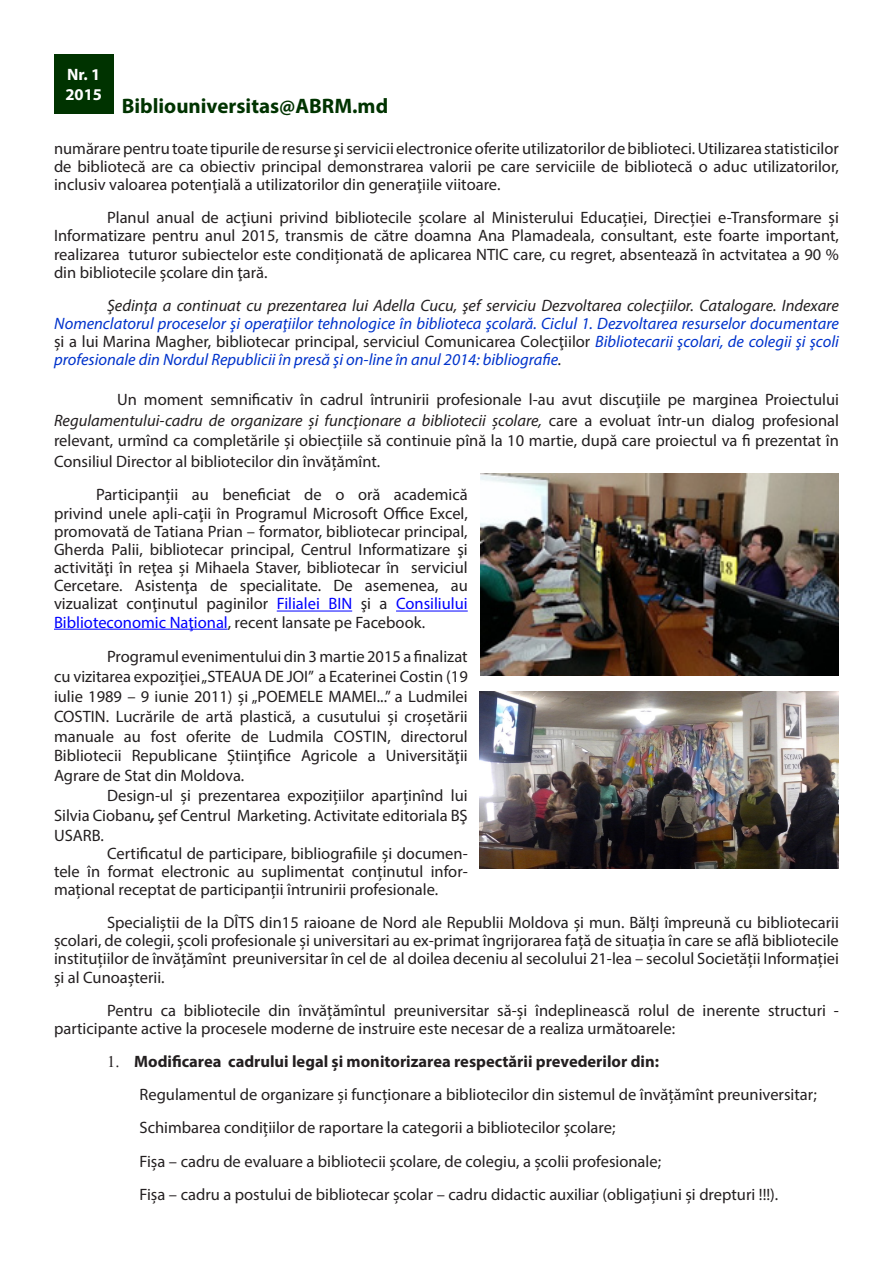
<style>
.page{position:relative;width:893px;height:1263px;background:#fff}
.page>*{position:absolute;margin:0;border:0;box-sizing:border-box;transform-origin:0 0}
.t1{font:700 21px "Myriad Pro";color:#030}
.Style2{font:16.5px/18.1px "Myriad Pro";color:#231f20;text-align:justify}
.Áåç_èíòåðâàëà1{font:16.5px/19.8px "Myriad Pro";color:#231f20;text-align:justify}
.List_Paragraph{font:italic 16.5px/18.1px "Myriad Pro";color:#03c;text-align:justify}
.t2{font:700 16.5px "Myriad Pro";color:#231f20}
.t3{font:700 16.5px "Myriad Pro";color:#fff}
.s1{color:#231f20}
.s2{font-style:normal;color:#231f20}
.s3{font-style:italic}
.s4{color:#00f}
.s5{font-weight:700;font-style:italic}
</style>
<div class="page">
<hr style="left:277px;top:611px;width:75px;height:1px;background:#00f">
<hr style="left:396px;top:611px;width:72px;height:1px;background:#00f">
<hr style="left:54px;top:629px;width:174px;height:1px;background:#00f">
<div style="left:54px;top:54px;width:59px;height:59px;background:#030"></div>
<img style="left:480px;top:474px;width:359px;height:201px">
<img style="left:479px;top:691px;width:360px;height:177px">
<p class="t3" style="left:67px;top:64px;width:35px">Nr. 1</p>
<p class="t3" style="left:65px;top:83px;width:38px">2015</p>
<p class="t1" style="left:122px;top:93px;width:268px">Bibliouniversitas@ABRM.md</p>
<p class="Style2" style="left:54px;top:139px;width:786px">numărare pentru toate tipurile de resurse şi servicii electronice oferite utilizatorilor de biblioteci. Utilizarea statisticilor de bibliotecă are ca obiectiv principal demonstrarea valorii pe care serviciile de bibliotecă o aduc utilizatorilor, inclusiv valoarea potenţială a utilizatorilor din generaţiile viitoare.</p>
<p class="Style2" style="left:54px;top:208px;width:786px;text-indent:53px">Planul anual de acţiuni privind bibliotecile școlare al Ministerului Educației, Direcției e-Transformare și Informatizare pentru anul 2015, transmis de către doamna Ana Plamadeala, consultant, este foarte important, realizarea tuturor subiectelor este condiționată de aplicarea NTIC care, cu regret, absentează în actvitatea a 90 % din bibliotecile școlare din ţară.</p>
<p class="List_Paragraph" style="left:54px;top:296px;width:786px;text-indent:53px"><span class="s1">Şedinţa a continuat cu prezentarea lui Adella Cucu, şef serviciu Dezvoltarea colecţiilor. Catalogare. Indexare </span>Nomenclatorul proceselor şi operaţiilor tehnologice în biblioteca şcolară. Ciclul 1. Dezvoltarea resurselor documentare <span class="s2">și a lui Marina Magher, bibliotecar principal, serviciul Comunicarea Colecţiilor</span> Bibliotecarii şcolari, de colegii şi şcoli profesionale din Nordul Republicii în presă şi on-line în anul 2014: bibliografie<span class="s1">.</span></p>
<p class="Style2" style="left:54px;top:388px;width:786px;line-height:20.9px;text-indent:63px">Un moment semnificativ în cadrul întrunirii profesionale l-au avut discuţiile pe marginea Proiectului <span class="s3">Regulamentului-cadru de organizare şi funcţionare a bibliotecii școlare,</span> care a evoluat într-un dialog profesional relevant, urmînd ca completările și obiecțiile să continuie pînă la 10 martie, după care proiectul va fi prezentat în Consiliul Director al bibliotecilor din învățămînt.</p>
<p class="Style2" style="left:54px;top:486px;width:415px;text-indent:42px">Participanții au beneficiat de o oră academică privind unele apli-caţii în Programul Microsoft Office Excel, promovată de Tatiana Prian – formator, bibliotecar principal, Gherda Palii, bibliotecar principal, Centrul Informatizare şi activităţi în reţea și Mihaela Staver, bibliotecar în serviciul Cercetare. Asistenţa de specialitate. De asemenea, au vizualizat conţinutul paginilor <span class="s4">Filialei BIN</span> şi a <span class="s4">Consiliului Biblioteconomic Naţional</span>, recent lansate pe Facebook.</p>
<p class="Áåç_èíòåðâàëà1" style="left:54px;top:647px;width:415px;text-indent:53px">Programul evenimentului din 3 martie 2015 a finalizat cu vizitarea expoziţiei „STEAUA DE JOI” a Ecaterinei Costin (19 iulie 1989 – 9 iunie 2011) şi „POEMELE MAMEI...” a Ludmilei COSTIN. Lucrările de artă plastică, a cusutului și croșetării manuale au fost oferite de Ludmila COSTIN, directorul Bibliotecii Republicane Ştiinţifice Agricole a Universităţii Agrare de Stat din Moldova.</p>
<p class="Áåç_èíòåðâàëà1" style="left:54px;top:785px;width:415px;text-indent:53px">Design-ul și prezentarea expozițiilor aparținînd lui Silvia Ciobanu<span class="s5">,</span> şef Centrul Marketing. Activitate editoriala BŞ USARB.</p>
<p class="Style2" style="left:54px;top:844px;width:415px;text-indent:53px">Certificatul de participare, bibliografiile și documen&shy;tele în format electronic au suplimentat conținutul infor&shy;mațional receptat de participanții întrunirii profesionale.</p>
<p class="Style2" style="left:54px;top:913px;width:787px;text-indent:53px">Specialiștii de la DÎTS din15 raioane de Nord ale Republii Moldova și mun. Bălți împreună cu bibliotecarii școlari, de colegii, școli profesionale și universitari au ex-primat îngrijorarea față de situația în care se află bibliotecile instituțiilor de învățămînt preuniversitar în cel de al doilea deceniu al secolului 21-lea – secolul Societății Informației și al Cunoașterii.</p>
<p class="Style2" style="left:54px;top:1001px;width:786px;text-indent:53px">Pentru ca bibliotecile din învățămîntul preuniversitar să-și îndeplinească rolul de inerente structuri - participante active la procesele moderne de instruire este necesar de a realiza următoarele:</p>
<p class="t2" style="left:134px;top:1051px;width:526px">Modificarea cadrului legal și monitorizarea respectării prevederilor din:</p>
<p class="Style2" style="left:140px;top:1085px;width:679px">Regulamentul de organizare și funcționare a bibliotecilor din sistemul de învățămînt preuniversitar;</p>
<p class="Style2" style="left:140px;top:1118px;width:477px">Schimbarea condițiilor de raportare la categorii a bibliotecilor școlare;</p>
<p class="Style2" style="left:140px;top:1152px;width:523px">Fișa – cadru de evaluare a bibliotecii școlare, de colegiu, a școlii profesionale;</p>
<p class="Style2" style="left:140px;top:1185px;width:640px">Fișa – cadru a postului de bibliotecar școlar – cadru didactic auxiliar (obligațiuni și drepturi !!!).</p>
</div>
